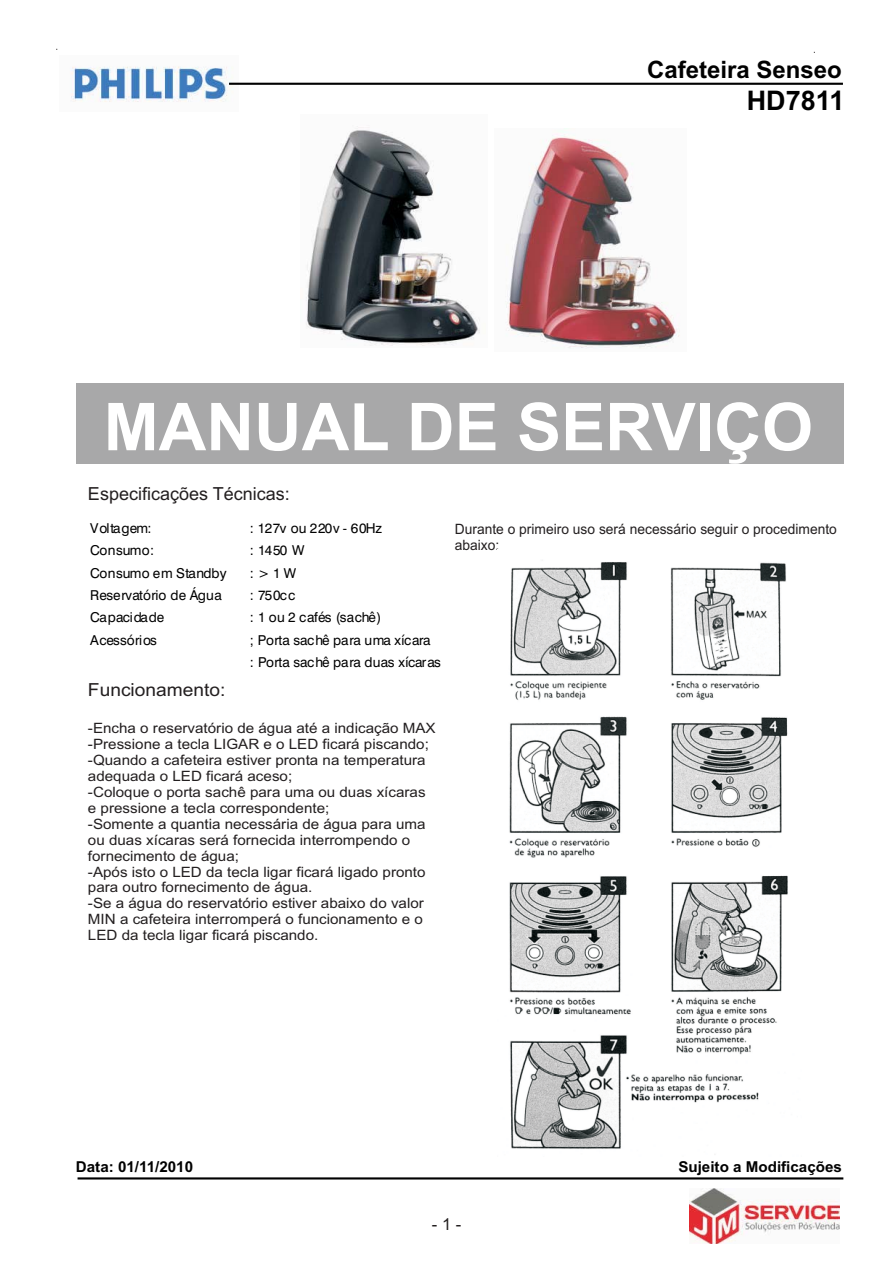
<style>
.page{position:relative;width:893px;height:1263px;background:#fff}
.page>*{position:absolute;margin:0;border:0;box-sizing:border-box;transform-origin:0 0}
.t1{font:700 66px "Arial";color:#fff}
.t2{font:700 27px "Arial";color:#000}
.t3{font:700 24px "Arial";color:#000}
.t4{font:18px "Arial";color:#231f20}
.t5{font:18px "Arial";color:#231f20;scale:1.07 1}
.t6{font:16.5px "Arial";color:#231f20}
.t7{font:700 15px "Arial";color:#000}
.t8{font:14.25px/15.9px "Arial";color:#231f20;scale:1.07 1}
.t9{font:14.25px/15.9px "Arial";color:#231f20}
.t10{font:13.65px/21.8px "Swiss 721 BT";color:#000}
</style>
<div class="page">
<img style="left:71px;top:66px;width:168px;height:36px">
<hr style="left:229px;top:83px;width:614px;height:2px;background:#000">
<div style="left:76px;top:383px;width:767px;height:81px;background:#a8a8a9"></div>
<hr style="left:78px;top:1177px;width:765px;height:2px;background:#000">
<img style="left:690px;top:1188px;width:149px;height:56px">
<img style="left:306px;top:126px;width:174px;height:220px">
<img style="left:506px;top:130px;width:174px;height:218px">
<img style="left:509px;top:562px;width:279px;height:587px">
<h3 class="t3" style="left:647px;top:61px;width:196px">Cafeteira Senseo</h3>
<h2 class="t2" style="left:747px;top:91px;width:99px">HD7811</h2>
<h1 class="t1" style="left:104px;top:403px;width:711px">MANUAL DE SERVIÇO</h1>
<p class="t4" style="left:88px;top:487px;width:203px">Especificações Técnicas:</p>
<p class="t10" style="left:90px;top:519px;width:63px">Voltagem:</p>
<p class="t10" style="left:250px;top:519px;width:134px">: 127v ou 220v - 60Hz</p>
<p class="t10" style="left:90px;top:541px;width:66px">Consumo:</p>
<p class="t10" style="left:250px;top:541px;width:56px">: 1450 W</p>
<p class="t10" style="left:90px;top:564px;width:138px">Consumo em Standby</p>
<p class="t10" style="left:250px;top:564px;width:48px">: &gt; 1 W</p>
<p class="t10" style="left:90px;top:586px;width:133px">Reservatório de Água</p>
<p class="t10" style="left:250px;top:586px;width:47px">: 750cc</p>
<p class="t10" style="left:90px;top:608px;width:76px">Capacidade</p>
<p class="t10" style="left:250px;top:608px;width:133px">: 1 ou 2 cafés (sachê)</p>
<p class="t10" style="left:90px;top:631px;width:68px">Acessórios</p>
<p class="t10" style="left:250px;top:631px;width:193px">; Porta sachê para uma xícara<br>: Porta sachê para duas xícaras</p>
<p class="t5" style="left:88px;top:683px;width:130px">Funcionamento:</p>
<p class="t8" style="left:88px;top:722px;width:326px">-Encha o reservatório de água até a indicação MAX -Pressione a tecla LIGAR e o LED ficará piscando; -Quando a cafeteira estiver pronta na temperatura adequada o LED ficará aceso;<br>-Coloque o porta sachê para uma ou duas xícaras e pressione a tecla correspondente;<br>-Somente a quantia necessária de água para uma ou duas xícaras será fornecida interrompendo o fornecimento de água;<br>-Após isto o LED da tecla ligar ficará ligado pronto para outro fornecimento de água.<br>-Se a água do reservatório estiver abaixo do valor MIN a cafeteira interromperá o funcionamento e o LED da tecla ligar ficará piscando.</p>
<p class="t9" style="left:455px;top:522px;width:384px">Durante o primeiro uso será necessário seguir o procedimento abaixo:</p>
<p class="t7" style="left:76px;top:1161px;width:119px">Data: 01/11/2010</p>
<p class="t7" style="left:678px;top:1161px;width:165px">Sujeito a Modificações</p>
<p class="t6" style="left:432px;top:1218px;width:31px">- 1 -</p>
</div>
